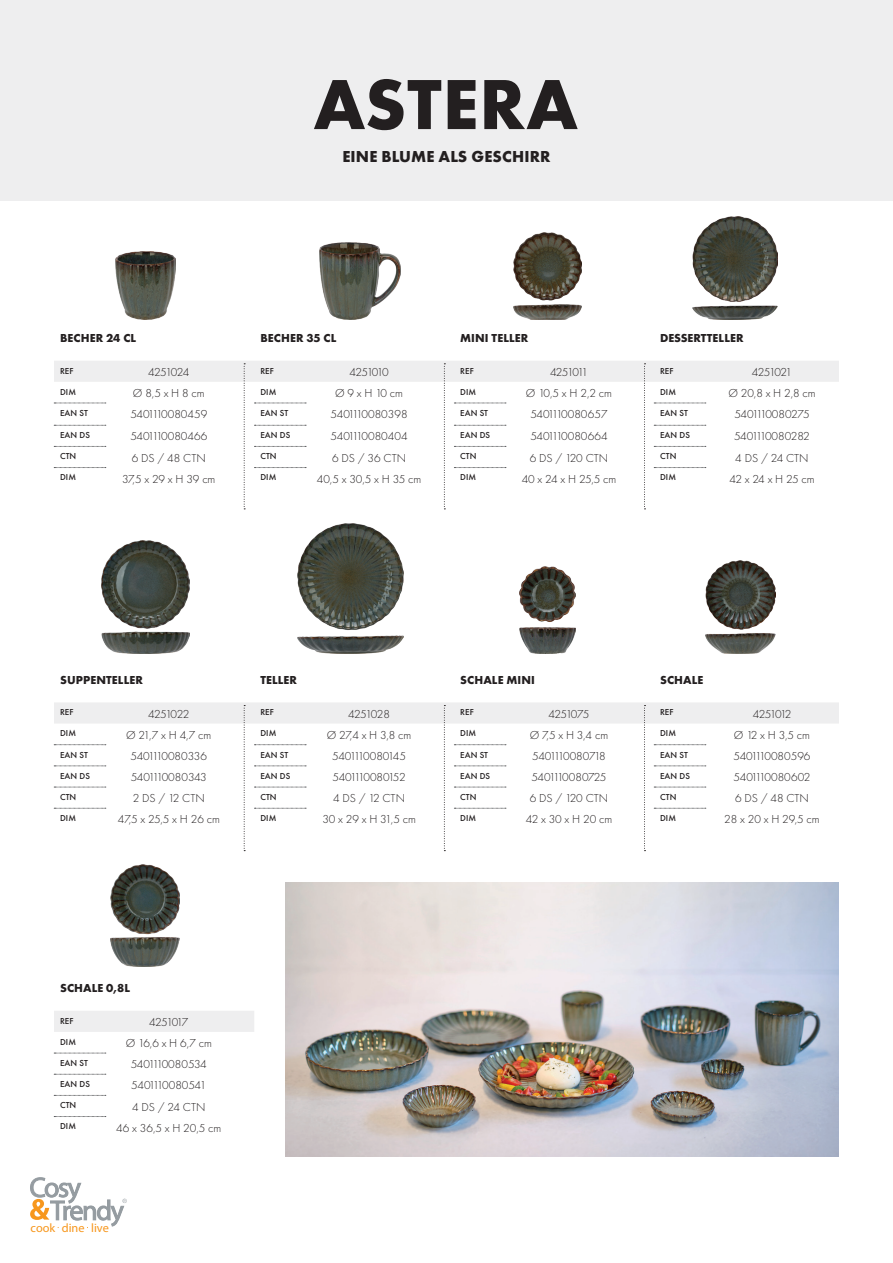
<style>
.page{position:relative;width:893px;height:1263px;background:#fff}
.page>*{position:absolute;margin:0;border:0;box-sizing:border-box;transform-origin:0 0}
.t1{font:700 73.5px "Futura PT";letter-spacing:.01em;color:#231f20}
.t2{font:700 16.5px "Futura PT";letter-spacing:.01em;color:#231f20}
.t3{font:12.3px "Myriad Pro";color:#f7971d}
.t4{font:300 12px "Futura PT";letter-spacing:-.035em;color:#231f20}
.t5{font:300 12px "Futura PT";color:#231f20}
.t6{font:700 12px "Futura PT";letter-spacing:.01em;color:#231f20}
.t7{font:300 12px "Futura PT";letter-spacing:-.075em;color:#231f20}
.t8{font:300 12px "Futura PT";letter-spacing:-.11em;color:#231f20}
.t9{font:300 12px "Futura PT";letter-spacing:-.08em;color:#231f20}
.t10{font:300 12px "Futura PT";letter-spacing:-.07em;color:#231f20}
.t11{font:500 9px "Futura PT";letter-spacing:.01em;color:#231f20}
</style>
<div class="page">
<div style="left:0;top:0;width:893px;height:201px;background:#eeeeef"></div>
<svg style="left:30px;top:1177px;width:97px;height:51px"></svg>
<img style="left:115px;top:251px;width:61px;height:68px">
<img style="left:320px;top:243px;width:81px;height:76px">
<img style="left:514px;top:232px;width:68px;height:87px">
<img style="left:706px;top:561px;width:69px;height:92px">
<img style="left:520px;top:567px;width:56px;height:86px">
<img style="left:693px;top:217px;width:85px;height:102px">
<img style="left:111px;top:864px;width:69px;height:102px">
<img style="left:102px;top:540px;width:87px;height:113px">
<img style="left:297px;top:524px;width:107px;height:129px">
<img style="left:286px;top:883px;width:553px;height:274px">
<div style="left:54px;top:1011px;width:200px;height:21px;background:#eeeeef"></div>
<svg style="left:54px;top:1053px;width:52px;height:1px"></svg>
<svg style="left:54px;top:1074px;width:52px;height:1px"></svg>
<svg style="left:54px;top:1095px;width:52px;height:1px"></svg>
<svg style="left:54px;top:1116px;width:52px;height:1px"></svg>
<svg style="left:54px;top:361px;width:785px;height:148px"></svg>
<svg style="left:54px;top:703px;width:785px;height:148px"></svg>
<h1 class="t1" style="left:313px;top:57px;width:266px">ASTERA</h1>
<h2 class="t2" style="left:342px;top:146px;width:210px">EINE BLUME ALS GESCHIRR</h2>
<p class="t6" style="left:60px;top:330px;width:78px">BECHER 24 CL</p>
<p class="t6" style="left:260px;top:330px;width:78px">BECHER 35 CL</p>
<p class="t6" style="left:460px;top:330px;width:70px">MINI TELLER</p>
<p class="t6" style="left:660px;top:330px;width:85px">DESSERTTELLER</p>
<p class="t11" style="left:60px;top:365px;width:15px">REF</p>
<p class="t4" style="left:148px;top:365px;width:43px">4251024</p>
<p class="t11" style="left:260px;top:365px;width:15px">REF</p>
<p class="t8" style="left:349px;top:365px;width:41px">4251010</p>
<p class="t11" style="left:460px;top:365px;width:15px">REF</p>
<p class="t8" style="left:550px;top:365px;width:39px">4251011</p>
<p class="t11" style="left:660px;top:365px;width:15px">REF</p>
<p class="t9" style="left:752px;top:365px;width:42px">4251021</p>
<p class="t11" style="left:60px;top:386px;width:18px">DIM</p>
<p class="t4" style="left:133px;top:386px;width:73px">Ø 8,5 x H 8 cm</p>
<p class="t11" style="left:260px;top:386px;width:18px">DIM</p>
<p class="t4" style="left:335px;top:386px;width:69px">Ø 9 x H 10 cm</p>
<p class="t11" style="left:460px;top:386px;width:18px">DIM</p>
<p class="t4" style="left:526px;top:386px;width:87px">Ø 10,5 x H 2,2 cm</p>
<p class="t11" style="left:660px;top:386px;width:18px">DIM</p>
<p class="t4" style="left:728px;top:386px;width:89px">Ø 20,8 x H 2,8 cm</p>
<p class="t11" style="left:60px;top:407px;width:29px">EAN ST</p>
<p class="t5" style="left:130px;top:407px;width:78px">5401110080459</p>
<p class="t11" style="left:260px;top:407px;width:29px">EAN ST</p>
<p class="t5" style="left:331px;top:407px;width:78px">5401110080398</p>
<p class="t11" style="left:460px;top:407px;width:29px">EAN ST</p>
<p class="t5" style="left:530px;top:407px;width:79px">5401110080657</p>
<p class="t11" style="left:660px;top:407px;width:29px">EAN ST</p>
<p class="t4" style="left:734px;top:407px;width:77px">5401110080275</p>
<p class="t11" style="left:60px;top:430px;width:32px">EAN DS</p>
<p class="t5" style="left:130px;top:430px;width:78px">5401110080466</p>
<p class="t11" style="left:260px;top:430px;width:32px">EAN DS</p>
<p class="t5" style="left:331px;top:430px;width:78px">5401110080404</p>
<p class="t11" style="left:460px;top:430px;width:32px">EAN DS</p>
<p class="t5" style="left:530px;top:430px;width:79px">5401110080664</p>
<p class="t11" style="left:660px;top:430px;width:32px">EAN DS</p>
<p class="t4" style="left:734px;top:430px;width:77px">5401110080282</p>
<p class="t11" style="left:60px;top:451px;width:18px">CTN</p>
<p class="t4" style="left:132px;top:451px;width:75px">6 DS / 48 CTN</p>
<p class="t11" style="left:260px;top:451px;width:18px">CTN</p>
<p class="t4" style="left:332px;top:451px;width:75px">6 DS / 36 CTN</p>
<p class="t11" style="left:460px;top:451px;width:18px">CTN</p>
<p class="t4" style="left:530px;top:451px;width:80px">6 DS / 120 CTN</p>
<p class="t11" style="left:660px;top:451px;width:18px">CTN</p>
<p class="t4" style="left:735px;top:451px;width:75px">4 DS / 24 CTN</p>
<p class="t11" style="left:60px;top:472px;width:18px">DIM</p>
<p class="t4" style="left:122px;top:472px;width:95px">37,5 x 29 x H 39 cm</p>
<p class="t11" style="left:260px;top:472px;width:18px">DIM</p>
<p class="t4" style="left:317px;top:472px;width:106px">40,5 x 30,5 x H 35 cm</p>
<p class="t11" style="left:460px;top:472px;width:18px">DIM</p>
<p class="t4" style="left:522px;top:472px;width:96px">40 x 24 x H 25,5 cm</p>
<p class="t11" style="left:660px;top:472px;width:18px">DIM</p>
<p class="t4" style="left:729px;top:472px;width:87px">42 x 24 x H 25 cm</p>
<p class="t6" style="left:60px;top:672px;width:84px">SUPPENTELLER</p>
<p class="t6" style="left:260px;top:672px;width:38px">TELLER</p>
<p class="t6" style="left:460px;top:672px;width:76px">SCHALE MINI</p>
<p class="t6" style="left:660px;top:672px;width:45px">SCHALE</p>
<p class="t11" style="left:60px;top:707px;width:15px">REF</p>
<p class="t4" style="left:148px;top:707px;width:43px">4251022</p>
<p class="t11" style="left:260px;top:707px;width:15px">REF</p>
<p class="t4" style="left:348px;top:707px;width:43px">4251028</p>
<p class="t11" style="left:460px;top:707px;width:15px">REF</p>
<p class="t10" style="left:549px;top:707px;width:42px">4251075</p>
<p class="t11" style="left:660px;top:707px;width:15px">REF</p>
<p class="t8" style="left:753px;top:707px;width:40px">4251012</p>
<p class="t11" style="left:60px;top:728px;width:18px">DIM</p>
<p class="t4" style="left:126px;top:728px;width:87px">Ø 21,7 x H 4,7 cm</p>
<p class="t11" style="left:260px;top:728px;width:18px">DIM</p>
<p class="t4" style="left:327px;top:728px;width:86px">Ø 27,4 x H 3,8 cm</p>
<p class="t11" style="left:460px;top:728px;width:18px">DIM</p>
<p class="t4" style="left:530px;top:728px;width:80px">Ø 7,5 x H 3,4 cm</p>
<p class="t11" style="left:660px;top:728px;width:18px">DIM</p>
<p class="t4" style="left:734px;top:728px;width:78px">Ø 12 x H 3,5 cm</p>
<p class="t11" style="left:60px;top:749px;width:29px">EAN ST</p>
<p class="t4" style="left:131px;top:749px;width:78px">5401110080336</p>
<p class="t11" style="left:260px;top:749px;width:29px">EAN ST</p>
<p class="t7" style="left:332px;top:749px;width:75px">5401110080145</p>
<p class="t11" style="left:460px;top:749px;width:29px">EAN ST</p>
<p class="t7" style="left:532px;top:749px;width:75px">5401110080718</p>
<p class="t11" style="left:660px;top:749px;width:29px">EAN ST</p>
<p class="t5" style="left:733px;top:749px;width:78px">5401110080596</p>
<p class="t11" style="left:60px;top:770px;width:32px">EAN DS</p>
<p class="t4" style="left:131px;top:770px;width:77px">5401110080343</p>
<p class="t11" style="left:260px;top:770px;width:32px">EAN DS</p>
<p class="t7" style="left:333px;top:770px;width:75px">5401110080152</p>
<p class="t11" style="left:460px;top:770px;width:32px">EAN DS</p>
<p class="t4" style="left:531px;top:770px;width:77px">5401110080725</p>
<p class="t11" style="left:660px;top:770px;width:32px">EAN DS</p>
<p class="t4" style="left:734px;top:770px;width:78px">5401110080602</p>
<p class="t11" style="left:60px;top:791px;width:18px">CTN</p>
<p class="t4" style="left:133px;top:791px;width:73px">2 DS / 12 CTN</p>
<p class="t11" style="left:260px;top:791px;width:18px">CTN</p>
<p class="t4" style="left:333px;top:791px;width:73px">4 DS / 12 CTN</p>
<p class="t11" style="left:460px;top:791px;width:18px">CTN</p>
<p class="t4" style="left:530px;top:791px;width:80px">6 DS / 120 CTN</p>
<p class="t11" style="left:660px;top:791px;width:18px">CTN</p>
<p class="t4" style="left:735px;top:791px;width:75px">6 DS / 48 CTN</p>
<p class="t11" style="left:60px;top:813px;width:18px">DIM</p>
<p class="t4" style="left:118px;top:812px;width:104px">47,5 x 25,5 x H 26 cm</p>
<p class="t11" style="left:260px;top:813px;width:18px">DIM</p>
<p class="t4" style="left:322px;top:812px;width:95px">30 x 29 x H 31,5 cm</p>
<p class="t11" style="left:460px;top:813px;width:18px">DIM</p>
<p class="t4" style="left:526px;top:812px;width:88px">42 x 30 x H 20 cm</p>
<p class="t11" style="left:660px;top:813px;width:18px">DIM</p>
<p class="t4" style="left:724px;top:812px;width:97px">28 x 20 x H 29,5 cm</p>
<p class="t6" style="left:60px;top:980px;width:72px">SCHALE 0,8L</p>
<p class="t11" style="left:60px;top:1015px;width:15px">REF</p>
<p class="t8" style="left:149px;top:1015px;width:40px">4251017</p>
<p class="t11" style="left:60px;top:1036px;width:18px">DIM</p>
<p class="t4" style="left:126px;top:1036px;width:88px">Ø 16,6 x H 6,7 cm</p>
<p class="t11" style="left:60px;top:1057px;width:29px">EAN ST</p>
<p class="t4" style="left:131px;top:1057px;width:77px">5401110080534</p>
<p class="t11" style="left:60px;top:1079px;width:32px">EAN DS</p>
<p class="t4" style="left:131px;top:1078px;width:76px">5401110080541</p>
<p class="t11" style="left:60px;top:1100px;width:18px">CTN</p>
<p class="t4" style="left:132px;top:1100px;width:75px">4 DS / 24 CTN</p>
<p class="t11" style="left:60px;top:1121px;width:18px">DIM</p>
<p class="t4" style="left:116px;top:1121px;width:107px">46 x 36,5 x H 20,5 cm</p>
<p class="t3" style="left:31px;top:1220px;width:80px">cook dine live</p>
</div>
